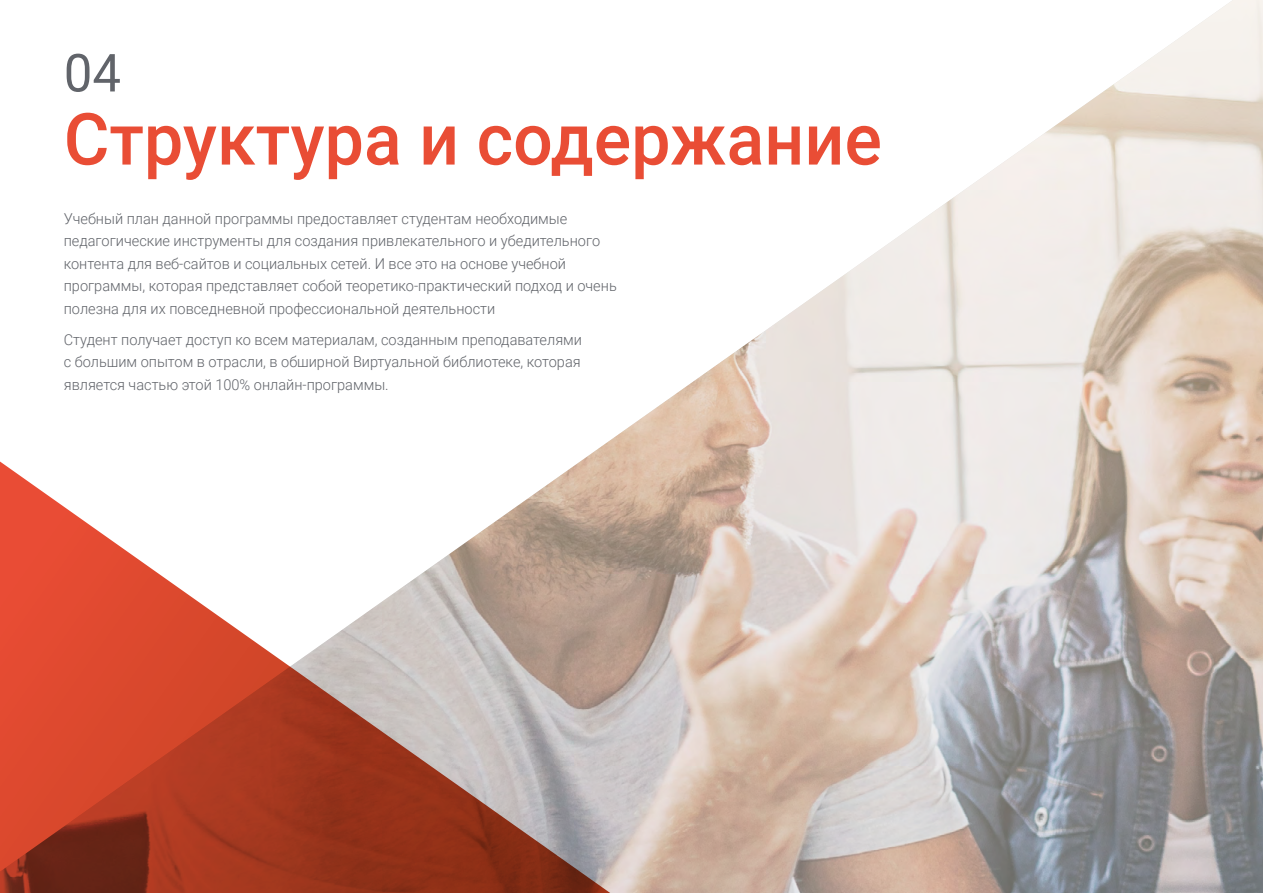
<style>
.page{position:relative;width:1263px;height:893px;background:#fff}
.page>*{position:absolute;margin:0;border:0;box-sizing:border-box;transform-origin:0 0}
.t1{font:500 72px "Roboto";color:#e94d35}
.t2{font:52.5px "Roboto";color:#61646a}
.t3{font:300 15px/22.5px "Roboto";color:#61646a}
</style>
<div class="page">
<img style="left:602px;top:0;width:661px;height:893px">
<svg style="left:0;top:446px;width:640px;height:447px"></svg>
<h2 class="t2" style="left:64px;top:36px;width:59px">04</h2>
<h1 class="t1" style="left:64px;top:89px;width:820px">Структура и содержание</h1>
<p class="t3" style="left:64px;top:207px;width:554px">Учебный план данной программы предоставляет студентам необходимые педагогические инструменты для создания привлекательного и убедительного контента для веб-сайтов и социальных сетей. И все это на основе учебной программы, которая представляет собой теоретико-практический подход и очень полезна для их повседневной профессиональной деятельности</p>
<p class="t3" style="left:64px;top:328px;width:520px;text-align:justify">Студент получает доступ ко всем материалам, созданным преподавателями с большим опытом в отрасли, в обширной Виртуальной библиотеке, которая является частью этой 100% онлайн-программы.</p>
</div>
